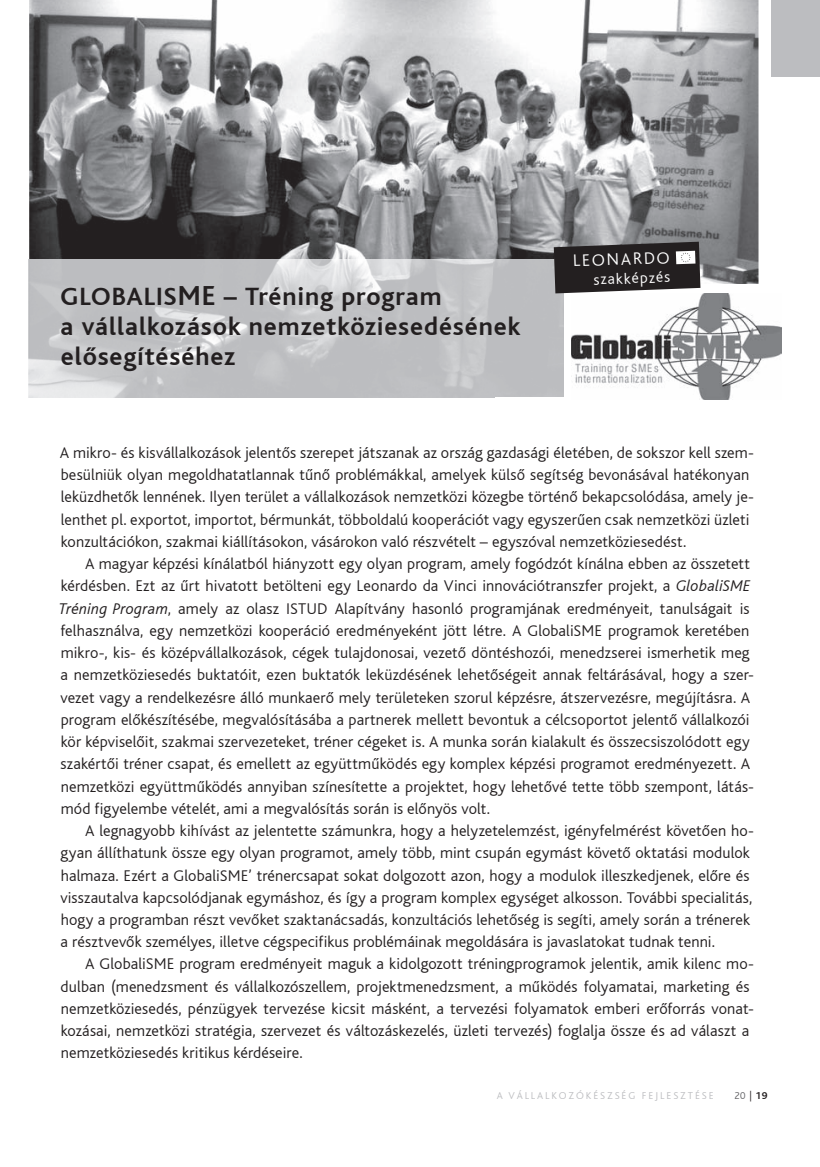
<style>
.page{position:relative;width:820px;height:1167px;background:#fff}
.page>*{position:absolute;margin:0;border:0;box-sizing:border-box;transform-origin:0 0}
.t1{font:700 26.25px/29.8px "Bliss";letter-spacing:.03em;color:#231f20}
.t2{font:300 17.5px "Bliss CE";color:#fff}
.t3{font:300 16.28px/22.2px "Bliss CE";letter-spacing:.01em;color:#231f20}
.t4{font:300 15.75px "Bliss CE";color:#fff}
.t5{font:300 10.5px "Bliss";letter-spacing:.18em;color:#bcbdc0}
.t6{font:300 10.5px "Bliss";color:#636366}
.s1{font-size:28.88px}
.s2{font-style:italic}
.s3{color:#231f20}
.s4{font-weight:700;color:#231f20}
</style>
<div class="page">
<div style="left:771px;top:0;width:49px;height:76px;background:#bcbdc0"></div>
<img style="left:29px;top:0;width:729px;height:284px">
<img style="left:29px;top:259px;width:535px;height:138px">
<img style="left:571px;top:293px;width:210px;height:106px">
<svg style="left:554px;top:242px;width:146px;height:51px;background:#3a3738"></svg>
<h1 class="t1" style="left:61px;top:282px;width:461px">gloBAlIs<span class="s1">me</span> – tréning program<br>a vállalkozások nemzetköziesedésének elősegítéséhez</h1>
<p class="t2" style="left:572px;top:251px;width:98px;rotate:-2deg">LEONArdO</p>
<p class="t4" style="left:593px;top:270px;width:80px;rotate:-2deg">szakképzés</p>
<p class="t3" style="left:60px;top:441px;width:695px">A mikro- és kisvállalkozások jelentős szerepet játszanak az ország gazdasági életében, de sokszor kell szem&shy;besülniük olyan megoldhatatlannak tűnő problémákkal, amelyek külső segítség bevonásával hatékonyan leküzdhetők lennének. Ilyen terület a vállalkozások nemzetközi közegbe történő bekapcsolódása, amely je&shy;lenthet pl. exportot, importot, bérmunkát, többoldalú kooperációt vagy egyszerűen csak nemzetközi üzleti konzultációkon, szakmai kiállításokon, vásárokon való részvételt – egyszóval nemzetköziesedést.</p>
<p class="t3" style="left:59px;top:553px;width:696px;text-indent:26px">A magyar képzési kínálatból hiányzott egy olyan program, amely fogódzót kínálna ebben az összetett kérdésben. Ezt az űrt hivatott betölteni egy Leonardo da Vinci innovációtranszfer projekt, a <span class="s2">GlobaliSME Tréning Program</span>, amely az olasz IsTUd Alapítvány hasonló programjának eredményeit, tanulságait is felhasználva, egy nemzetközi kooperáció eredményeként jött létre. A GlobalisME programok keretében mikro-, kis- és középvállalkozások, cégek tulajdonosai, vezető döntéshozói, menedzserei ismerhetik meg a nemzetköziesedés buktatóit, ezen buktatók leküzdésének lehetőségeit annak feltárásával, hogy a szer&shy;vezet vagy a rendelkezésre álló munkaerő mely területeken szorul képzésre, átszervezésre, megújításra. A program előkészítésébe, megvalósításába a partnerek mellett bevontuk a célcsoportot jelentő vállalkozói kör képviselőit, szakmai szervezeteket, tréner cégeket is. A munka során kialakult és összecsiszolódott egy szakértői tréner csapat, és emellett az együttműködés egy komplex képzési programot eredményezett. A nemzetközi együttműködés annyiban színesítette a projektet, hogy lehetővé tette több szempont, látás&shy;mód figyelembe vételét, ami a megvalósítás során is előnyös volt.</p>
<p class="t3" style="left:60px;top:819px;width:695px;text-indent:25px">A legnagyobb kihívást az jelentette számunkra, hogy a helyzetelemzést, igényfelmérést követően ho&shy;gyan állíthatunk össze egy olyan programot, amely több, mint csupán egymást követő oktatási modulok halmaza. Ezért a GlobalisME’ trénercsapat sokat dolgozott azon, hogy a modulok illeszkedjenek, előre és visszautalva kapcsolódjanak egymáshoz, és így a program komplex egységet alkosson. További specialitás, hogy a programban részt vevőket szaktanácsadás, konzultációs lehetőség is segíti, amely során a trénerek a résztvevők személyes, illetve cégspecifikus problémáinak megoldására is javaslatokat tudnak tenni.</p>
<p class="t3" style="left:61px;top:953px;width:695px;text-indent:24px">A GlobalisME program eredményeit maguk a kidolgozott tréningprogramok jelentik, amik kilenc mo&shy;dulban (menedzsment és vállalkozószellem, projektmenedzsment, a működés folyamatai, marketing és nemzetköziesedés, pénzügyek tervezése kicsit másként, a tervezési folyamatok emberi erőforrás vonat&shy;kozásai, nemzetközi stratégia, szervezet és változáskezelés, üzleti tervezés) foglalja össze és ad választ a nemzetköziesedés kritikus kérdéseire.</p>
<p class="t5" style="left:497px;top:1089px;width:218px">A VÁLLALKOZÓKÉSZSÉG FEJLESZTÉSE</p>
<p class="t6" style="left:734px;top:1089px;width:34px">20 <span class="s3">|</span> <span class="s4">19</span></p>
</div>
